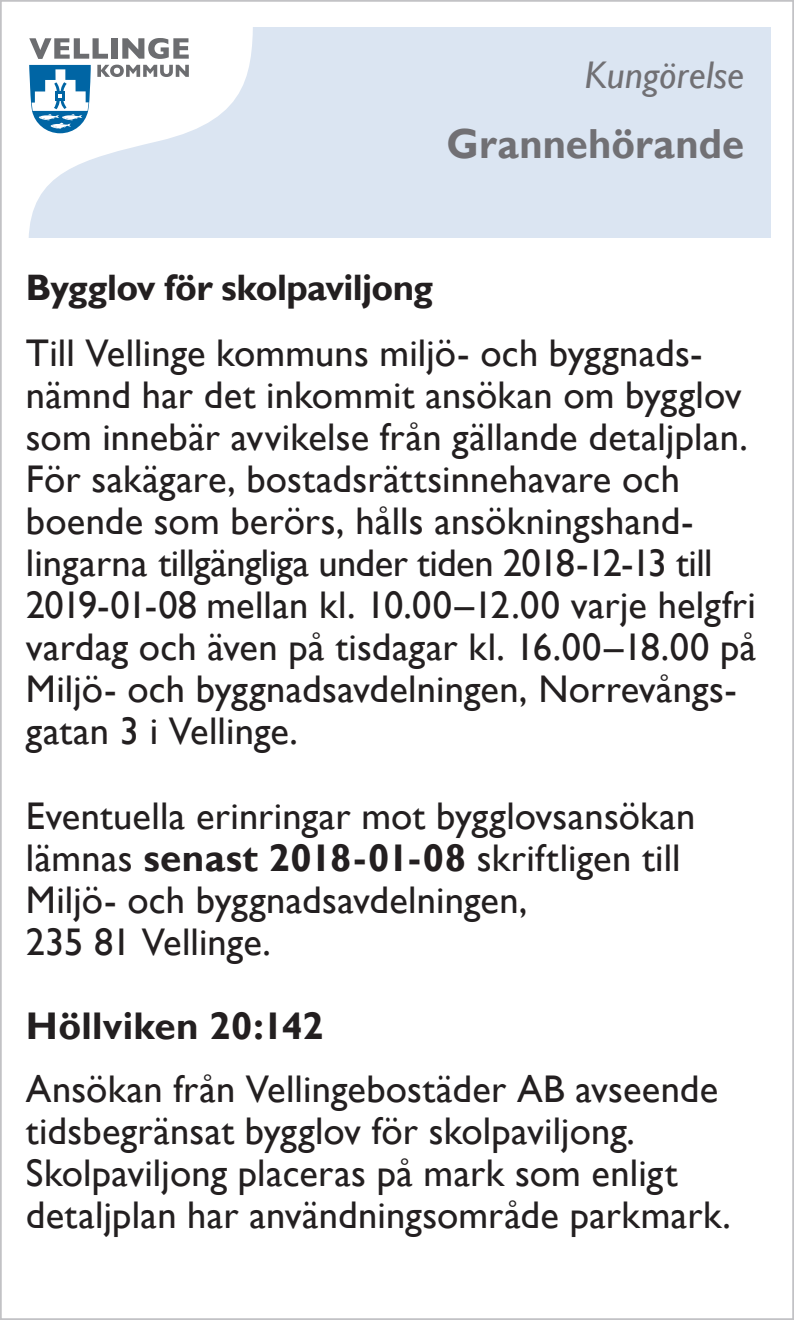
<style>
.page{position:relative;width:794px;height:1320px;background:#fff}
.page>*{position:absolute;margin:0;border:0;box-sizing:border-box;transform-origin:0 0}
.t1{font:700 42px "Gill Sans";letter-spacing:.005em;color:#717074;scale:.95 1}
.t2{font:38.5px/42px "Gill Sans";letter-spacing:.005em;color:#231f20}
.t3{font:700 38.5px "Gill Sans";letter-spacing:.005em;color:#231f20}
.t4{font:italic 38.5px "Gill Sans";color:#717074}
.t5{font:700 36.75px "Gill Sans";letter-spacing:-.015em;color:#231f20}
.s1{font-weight:700}
</style>
<div class="page">
<div style="left:27px;top:27px;width:743px;height:210px;background:#dbe5f2"></div>
<svg style="left:27px;top:27px;width:226px;height:210px"></svg>
<svg style="left:29px;top:38px;width:79px;height:21px;background:#b8b9ba"></svg>
<div style="left:112px;top:38px;width:6px;height:21px;background:#6c6d70"></div>
<svg style="left:122px;top:38px;width:67px;height:21px"></svg>
<svg style="left:97px;top:65px;width:92px;height:12px"></svg>
<svg style="left:29px;top:65px;width:62px;height:68px;background:#7aafcf"></svg>
<p class="t4" style="left:585px;top:53px;width:161px">Kungörelse</p>
<p class="t1" style="left:446px;top:119px;width:315px">Grannehörande</p>
<p class="t5" style="left:26px;top:265px;width:408px">Bygglov för skolpaviljong</p>
<p class="t2" style="left:26px;top:333px;width:723px">Till Vellinge kommuns miljö- och byggnads&shy;nämnd har det inkommit ansökan om bygglov som innebär avvikelse från gällande detaljplan.<br>För sakägare, bostadsrättsinnehavare och</p>
<p class="t2" style="left:26px;top:501px;width:732px">boende som berörs, hålls ansökningshand&shy;lingarna tillgängliga under tiden 2018-12-13 till 2019-01-08 mellan kl. 10.00–12.00 varje helgfri vardag och även på tisdagar kl. 16.00–18.00 på Miljö- och byggnadsavdelningen, Norrevångs&shy;gatan 3 i Vellinge.</p>
<p class="t2" style="left:26px;top:795px;width:671px">Eventuella erinringar mot bygglovsansökan lämnas <span class="s1">senast 2018-01-08</span> skriftligen till<br>Miljö- och byggnadsavdelningen,</p>
<p class="t2" style="left:26px;top:921px;width:246px">235 81 Vellinge.</p>
<p class="t3" style="left:26px;top:1002px;width:299px">Höllviken 20:142</p>
<p class="t2" style="left:26px;top:1068px;width:694px">Ansökan från Vellingebostäder AB avseende tidsbegränsat bygglov för skolpaviljong.</p>
<p class="t2" style="left:26px;top:1152px;width:653px">Skolpaviljong placeras på mark som enligt</p>
<p class="t2" style="left:26px;top:1194px;width:706px">detaljplan har användningsområde parkmark.</p>
</div>
